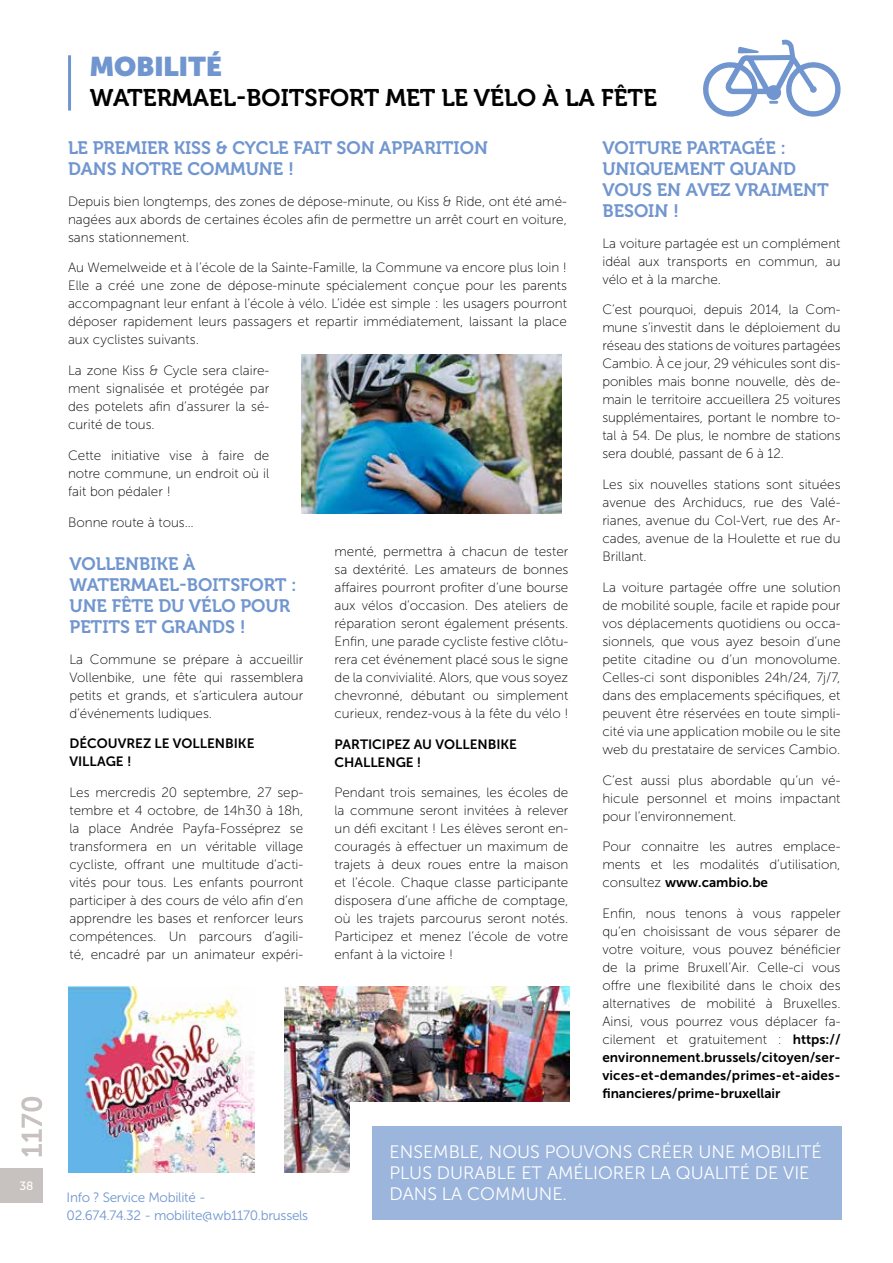
<style>
.page{position:relative;width:893px;height:1263px;background:#fff}
.page>*{position:absolute;margin:0;border:0;box-sizing:border-box;transform-origin:0 0}
.t1{font:900 27px "Museo Sans Display";color:#7196cf}
.t2{font:24px "Museo 700";color:#000}
.t3{font:18px/21px "Museo 700";color:#7196cf}
.t4{font:18px/21px "Museo Sans 300";color:#fff}
.t5{font:13.5px/18px "Museo Sans 100";color:#000;text-align:justify}
.t6{font:13.5px/18px "Museo Sans 700";color:#000}
.t7{font:13.5px/18px "Museo Sans 300";letter-spacing:-.02em;color:#7196cf}
.t8{font:12px "Museo Sans 500";color:#fff}
.s1{font-family:"Museo Sans 100"}
.s2{font-family:"Museo Sans 700"}
</style>
<div class="page">
<div style="left:0;top:1168px;width:43px;height:34px;background:#c7c1bf"></div>
<svg style="left:21px;top:1097px;width:21px;height:60px"></svg>
<img style="left:285px;top:986px;width:285px;height:187px">
<img style="left:69px;top:986px;width:186px;height:187px">
<div style="left:350px;top:1103px;width:240px;height:143px;background:#fff"></div>
<hr style="left:68px;top:55px;width:3px;height:56px;background:#7196cf">
<div style="left:372px;top:1126px;width:470px;height:93px;background:#9bb5dd"></div>
<img style="left:302px;top:354px;width:259px;height:159px">
<svg style="left:703px;top:39px;width:138px;height:78px"></svg>
<p class="t8" style="left:19px;top:1179px;width:16px">38</p>
<h1 class="t1" style="left:90px;top:50px;width:133px">MOBILITÉ</h1>
<h2 class="t2" style="left:90px;top:84px;width:569px">WATERMAEL-BOITSFORT MET LE VÉLO À LA FÊTE</h2>
<h3 class="t3" style="left:68px;top:137px;width:421px">LE PREMIER KISS &amp; CYCLE FAIT SON APPARITION<br>DANS NOTRE COMMUNE !</h3>
<p class="t5" style="left:68px;top:192px;width:500px">Depuis bien longtemps, des zones de dépose-minute, ou Kiss &amp; Ride, ont été amé&shy;nagées aux abords de certaines écoles afin de permettre un arrêt court en voiture, sans stationnement.</p>
<p class="t5" style="left:68px;top:259px;width:500px">Au Wemelweide et à l’école de la Sainte-Famille, la Commune va encore plus loin !<br>Elle a créé une zone de dépose-minute spécialement conçue pour les parents accompagnant leur enfant à l’école à vélo. L’idée est simple : les usagers pourront déposer rapidement leurs passagers et repartir immédiatement, laissant la place aux cyclistes suivants.</p>
<p class="t5" style="left:68px;top:362px;width:203px">La zone Kiss &amp; Cycle sera claire&shy;ment signalisée et protégée par des potelets afin d’assurer la sé&shy;curité de tous.</p>
<p class="t5" style="left:68px;top:446px;width:203px">Cette initiative vise à faire de notre commune, un endroit où il fait bon pédaler !</p>
<p class="t5" style="left:68px;top:513px;width:127px">Bonne route à tous…</p>
<h3 class="t3" style="left:69px;top:553px;width:229px">VOLLENBIKE À<br>WATERMAEL-BOITSFORT :<br>UNE FÊTE DU VÉLO POUR<br>PETITS ET GRANDS !</h3>
<p class="t5" style="left:69px;top:650px;width:235px">La Commune se prépare à accueillir Vollenbike, une fête qui rassemblera petits et grands, et s’articulera autour d’événements ludiques.</p>
<p class="t6" style="left:69px;top:735px;width:187px">DÉCOUVREZ LE VOLLENBIKE<br>VILLAGE !</p>
<p class="t5" style="left:69px;top:784px;width:235px">Les mercredis 20 septembre, 27 sep&shy;tembre et 4 octobre, de 14h30 à 18h, la place Andrée Payfa-Fosséprez se transformera en un véritable village cycliste, offrant une multitude d’acti&shy;vités pour tous. Les enfants pourront participer à des cours de vélo afin d’en apprendre les bases et renforcer leurs compétences. Un parcours d’agili&shy;té, encadré par un animateur expéri-</p>
<p class="t5" style="left:334px;top:542px;width:235px">menté, permettra à chacun de tester sa dextérité. Les amateurs de bonnes affaires pourront profiter d’une bourse aux vélos d’occasion. Des ateliers de réparation seront également présents.<br>Enfin, une parade cycliste festive clôtu&shy;rera cet événement placé sous le signe de la convivialité. Alors, que vous soyez chevronné, débutant ou simplement curieux, rendez-vous à la fête du vélo !</p>
<p class="t6" style="left:334px;top:735px;width:184px">PARTICIPEZ AU VOLLENBIKE<br>CHALLENGE !</p>
<p class="t5" style="left:334px;top:784px;width:235px">Pendant trois semaines, les écoles de la commune seront invitées à relever un défi excitant ! Les élèves seront en&shy;couragés à effectuer un maximum de trajets à deux roues entre la maison et l’école. Chaque classe participante disposera d’une affiche de comptage, où les trajets parcourus seront notés.<br>Participez et menez l’école de votre enfant à la victoire !</p>
<h3 class="t3" style="left:602px;top:137px;width:228px">VOITURE PARTAGÉE :<br>UNIQUEMENT QUAND<br>VOUS EN AVEZ VRAIMENT<br>BESOIN !</h3>
<p class="t5" style="left:602px;top:234px;width:240px">La voiture partagée est un complément idéal aux transports en commun, au vélo et à la marche.</p>
<p class="t5" style="left:602px;top:301px;width:240px">C’est pourquoi, depuis 2014, la Com&shy;mune s’investit dans le déploiement du réseau des stations de voitures partagées Cambio. À ce jour, 29 véhicules sont dis&shy;ponibles mais bonne nouvelle, dès de&shy;main le territoire accueillera 25 voitures supplémentaires, portant le nombre to&shy;tal à 54. De plus, le nombre de stations sera doublé, passant de 6 à 12.</p>
<p class="t5" style="left:602px;top:476px;width:240px">Les six nouvelles stations sont situées avenue des Archiducs, rue des Valé&shy;rianes, avenue du Col-Vert, rue des Ar&shy;cades, avenue de la Houlette et rue du Brillant.</p>
<p class="t5" style="left:602px;top:578px;width:240px">La voiture partagée offre une solution de mobilité souple, facile et rapide pour vos déplacements quotidiens ou occa&shy;sionnels, que vous ayez besoin d’une petite citadine ou d’un monovolume.<br>Celles-ci sont disponibles 24h/24, 7j/7, dans des emplacements spécifiques, et peuvent être réservées en toute simpli&shy;cité via une application mobile ou le site web du prestataire de services Cambio.</p>
<p class="t5" style="left:602px;top:771px;width:240px">C’est aussi plus abordable qu’un vé&shy;hicule personnel et moins impactant pour l’environnement.</p>
<p class="t5" style="left:602px;top:838px;width:240px">Pour connaitre les autres emplace&shy;ments et les modalités d’utilisation,</p>
<p class="t6" style="left:602px;top:874px;width:167px"><span class="s1">consultez</span> www.cambio.be</p>
<p class="t5" style="left:602px;top:905px;width:240px">Enfin, nous tenons à vous rappeler qu’en choisissant de vous séparer de votre voiture, vous pouvez bénéficier de la prime Bruxell’Air. Celle-ci vous offre une flexibilité dans le choix des alternatives de mobilité à Bruxelles.<br>Ainsi, vous pourrez vous déplacer fa&shy;cilement et gratuitement : <span class="s2">https://</span></p>
<p class="t6" style="left:602px;top:1048px;width:240px;text-align:justify">environnement.brussels/citoyen/ser&shy;vices-et-demandes/primes-et-aides&shy;financieres/prime-bruxellair</p>
<p class="t7" style="left:67px;top:1189px;width:243px">Info ? Service Mobilité -<br>02.674.74.32 - mobilite@wb1170.brussels</p>
<h3 class="t4" style="left:389px;top:1142px;width:434px">ENSEMBLE, NOUS POUVONS CRÉER UNE MOBILITÉ<br>PLUS DURABLE ET AMÉLIORER LA QUALITÉ DE VIE<br>DANS LA COMMUNE.</h3>
</div>
